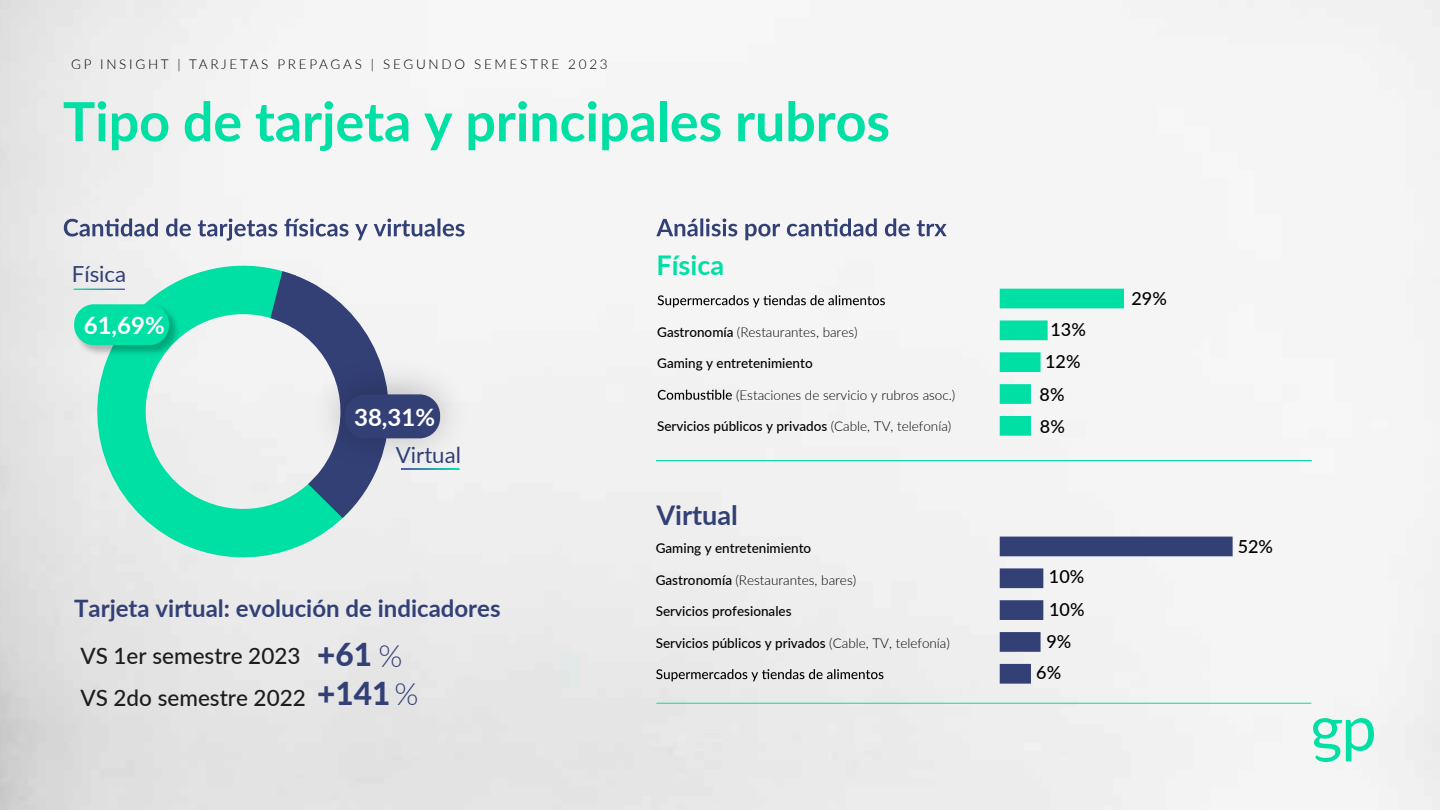
<style>
.page{position:relative;width:1440px;height:810px;background:#fff}
.page>*{position:absolute;margin:0;border:0;box-sizing:border-box;transform-origin:0 0}
.t1{font:700 54px "Lato";letter-spacing:-.005em;color:#00dfa4}
.t2{font:800 31.58px/39.2px "Lato";color:#334076}
.t3{font:700 27.08px "Lato";color:#334076}
.t4{font:700 27.08px "Lato";color:#00dfa4}
.t5{font:700 24px "Lato";color:#334076}
.t6{font:700 24px "Lato";color:#fff}
.t7{font:500 22.5px/41.2px "Lato";color:#1d1d1b}
.t8{font:22.2px "Lato";color:#334076}
.t9{font:500 18px/31.3px "Lato";color:#000}
.t10{font:500 13.5px "Lato";color:#000}
.t11{font:300 13.5px "Lato";color:#000}
.t12{font:300 13.5px "Lato";letter-spacing:.2em;color:#000}
.s1{font-weight:300;font-size:30.9px}
.s2{font-weight:500}
.s3{font-weight:300}
</style>
<div class="page">
<svg style="left:1313px;top:718px;width:61px;height:44px"></svg>
<svg style="left:77px;top:258px;width:277px;height:314px;fill:#eaeaea"></svg>
<svg style="left:270px;top:271px;width:139px;height:247px"></svg>
<img style="left:71px;top:301px;width:111px;height:57px">
<div style="left:74px;top:304px;width:95px;height:41px;background:#00dfa4;border-radius:20px"></div>
<svg style="left:64px;top:218px;width:401px;height:23px"></svg>
<svg style="left:656px;top:218px;width:291px;height:22px"></svg>
<svg style="left:658px;top:295px;width:227px;height:12px"></svg>
<svg style="left:658px;top:390px;width:74px;height:10px"></svg>
<hr style="left:656px;top:460px;width:656px;height:1px;background:#00dfa4">
<svg style="left:656px;top:669px;width:227px;height:12px;background:#b2b2b2"></svg>
<svg style="left:999px;top:525px;width:234px;height:174px"></svg>
<hr style="left:656px;top:703px;width:655px;height:1px;background:#00dfa4">
<svg style="left:999px;top:275px;width:125px;height:174px"></svg>
<img style="left:295px;top:345px;width:189px;height:138px">
<div style="left:345px;top:394px;width:95px;height:44px;background:#334076;border-radius:21px"></div>
<hr style="left:74px;top:289px;width:51px;height:1px;background:#fff">
<hr style="left:401px;top:469px;width:58px;height:1px;background:#fff">
<p class="t12" style="left:71px;top:55px;width:538px">GP INSIGHT | TARJETAS PREPAGAS | SEGUNDO SEMESTRE 2023</p>
<h1 class="t1" style="left:63px;top:82px;width:829px">Tipo de tarjeta y principales rubros</h1>
<h3 class="t8" style="left:72px;top:259px;width:56px">Física</h3>
<h3 class="t6" style="left:84px;top:308px;width:82px">61,69%</h3>
<h3 class="t6" style="left:354px;top:400px;width:82px">38,31%</h3>
<h3 class="t8" style="left:396px;top:439px;width:66px">Virtual</h3>
<h3 class="t5" style="left:74px;top:591px;width:428px">Tarjeta virtual: evolución de indicadores</h3>
<h3 class="t7" style="left:80px;top:635px;width:227px">VS 1er semestre 2023<br>VS 2do semestre 2022</h3>
<h2 class="t2" style="left:317px;top:634px;width:103px">+61 <span class="s1">% </span>+141<span class="s1">%</span></h2>
<h3 class="t4" style="left:656px;top:245px;width:69px">Física</h3>
<p class="t11" style="left:657px;top:322px;width:202px"><span class="s2">Gastronomía</span> (Restaurantes, bares)</p>
<p class="t10" style="left:657px;top:354px;width:157px">Gaming y entretenimiento</p>
<p class="t11" style="left:736px;top:385px;width:221px">(Estaciones de servicio y rubros asoc.)</p>
<p class="t10" style="left:657px;top:417px;width:296px">Servicios públicos y privados <span class="s3">(Cable, TV, telefonía)</span></p>
<h3 class="t3" style="left:656px;top:495px;width:83px">Virtual</h3>
<p class="t10" style="left:656px;top:538px;width:157px">Gaming y entretenimiento</p>
<p class="t11" style="left:656px;top:570px;width:202px"><span class="s2">Gastronomía</span> (Restaurantes, bares)</p>
<p class="t10" style="left:656px;top:601px;width:137px">Servicios profesionales</p>
<p class="t10" style="left:656px;top:633px;width:296px">Servicios públicos y privados <span class="s3">(Cable, TV, telefonía)</span></p>
<h3 class="t9" style="left:1045px;top:313px;width:42px">13%<br>12%</h3>
<h3 class="t9" style="left:1040px;top:378px;width:27px;line-height:32.2px">8%<br>8%</h3>
<h3 class="t9" style="left:1132px;top:282px;width:37px">29%</h3>
<h3 class="t9" style="left:1049px;top:560px;width:37px">10%</h3>
<h3 class="t9" style="left:1049px;top:593px;width:37px">10%</h3>
<h3 class="t9" style="left:1046px;top:625px;width:26px">9%</h3>
<h3 class="t9" style="left:1036px;top:656px;width:26px">6%</h3>
<h3 class="t9" style="left:1238px;top:530px;width:37px">52%</h3>
</div>
